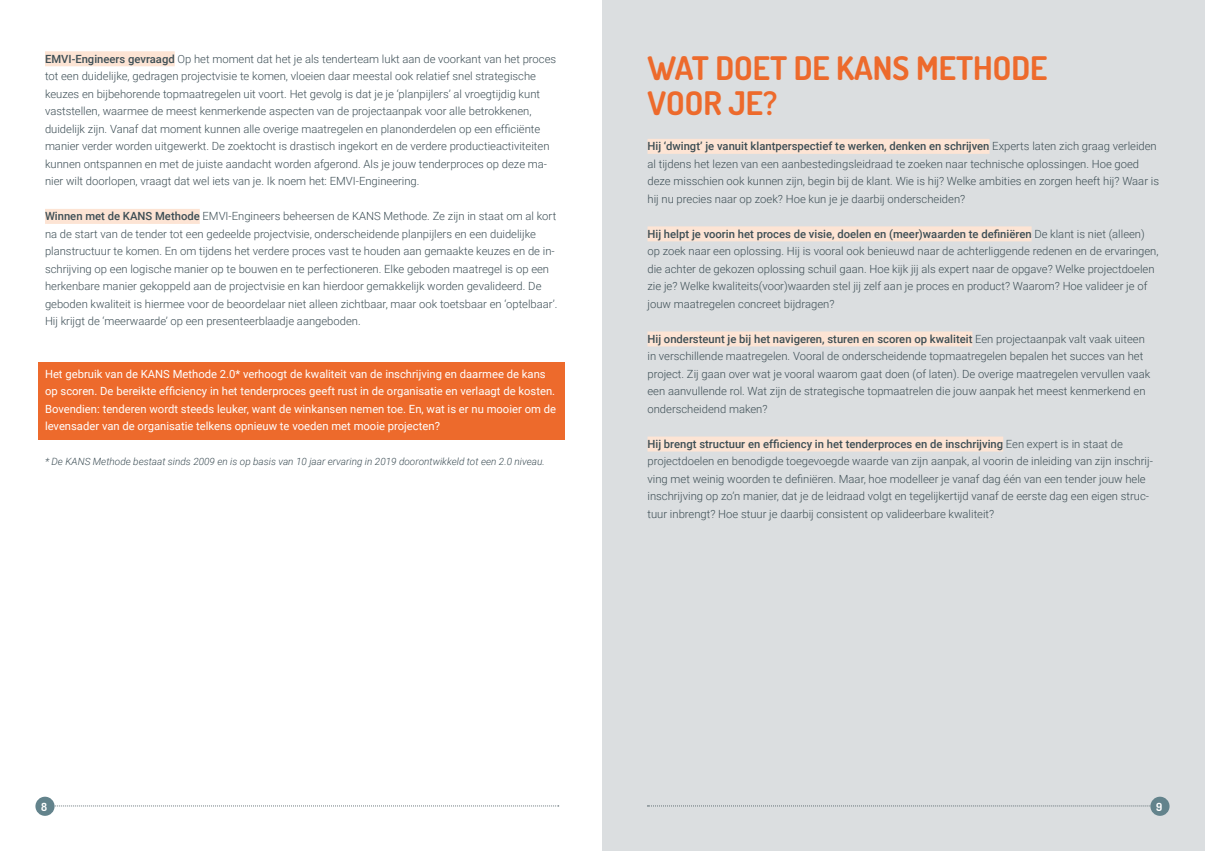
<style>
.page{position:relative;width:1205px;height:851px;background:#fff}
.page>*{position:absolute;margin:0;border:0;box-sizing:border-box;transform-origin:0 0}
.t1{font:700 32.5px/35px "Dosis";color:#ed6a2c}
.t2{font:300 11.25px/17.5px "Roboto";color:#3d4e55}
.t3{font:11.25px/17.5px "Roboto";color:#fff}
.t4{font:700 11.25px "Dosis";color:#fff}
.t5{font:italic 300 10px "Roboto";color:#3d4e55}
.s1{font-weight:500}
</style>
<div class="page">
<div style="left:602px;top:0;width:603px;height:850px;background:#dbdee0"></div>
<svg style="left:647px;top:805px;width:503px;height:1px"></svg>
<div style="left:1150px;top:796px;width:19px;height:19px;background:#63838c;border-radius:50%"></div>
<svg style="left:55px;top:805px;width:504px;height:1px"></svg>
<div style="left:35px;top:796px;width:20px;height:19px;background:#63838c;border-radius:50%"></div>
<div style="left:45px;top:51px;width:130px;height:15px;background:#fde4d4"></div>
<div style="left:45px;top:209px;width:155px;height:15px;background:#fde4d4"></div>
<div style="left:38px;top:362px;width:526px;height:78px;background:#ed6a2c"></div>
<div style="left:647px;top:139px;width:342px;height:15px;background:#fde4d4"></div>
<div style="left:647px;top:226px;width:384px;height:15px;background:#fde4d4"></div>
<div style="left:647px;top:331px;width:325px;height:15px;background:#fde4d4"></div>
<div style="left:647px;top:436px;width:356px;height:15px;background:#fde4d4"></div>
<p class="t2" style="left:45px;top:49px;width:513px"><span class="s1">EMVI-Engineers gevraagd</span> Op het moment dat het je als tenderteam lukt aan de voorkant van het proces tot een duidelijke, gedragen projectvisie te komen, vloeien daar meestal ook relatief snel strategische keuzes en bijbehorende topmaatregelen uit voort. Het gevolg is dat je je ‘planpijlers’ al vroegtijdig kunt vaststellen, waarmee de meest kenmerkende aspecten van de projectaanpak voor alle betrokkenen, duidelijk zijn. Vanaf dat moment kunnen alle overige maatregelen en planonderdelen op een efficiënte manier verder worden uitgewerkt. De zoektocht is drastisch ingekort en de verdere productieactiviteiten kunnen ontspannen en met de juiste aandacht worden afgerond. Als je jouw tenderproces op deze ma&shy;nier wilt doorlopen, vraagt dat wel iets van je. Ik noem het: EMVI-Engineering.</p>
<p class="t2" style="left:45px;top:207px;width:514px"><span class="s1">Winnen met de KANS Methode</span> EMVI-Engineers beheersen de KANS Methode. Ze zijn in staat om al kort na de start van de tender tot een gedeelde projectvisie, onderscheidende planpijlers en een duidelijke planstructuur te komen. En om tijdens het verdere proces vast te houden aan gemaakte keuzes en de in&shy;schrijving op een logische manier op te bouwen en te perfectioneren. Elke geboden maatregel is op een herkenbare manier gekoppeld aan de projectvisie en kan hierdoor gemakkelijk worden gevalideerd. De geboden kwaliteit is hiermee voor de beoordelaar niet alleen zichtbaar, maar ook toetsbaar en ‘optelbaar’.<br>Hij krijgt de ‘meerwaarde’ op een presenteerblaadje aangeboden.</p>
<p class="t3" style="left:45px;top:364px;width:512px">Het gebruik van de KANS Methode 2.0* verhoogt de kwaliteit van de inschrijving en daarmee de kans op scoren. De bereikte efficiency in het tenderproces geeft rust in de organisatie en verlaagt de kosten.<br>Bovendien: tenderen wordt steeds leuker, want de winkansen nemen toe. En, wat is er nu mooier om de levensader van de organisatie telkens opnieuw te voeden met mooie projecten?</p>
<p class="t5" style="left:45px;top:454px;width:501px">* De KANS Methode bestaat sinds 2009 en is op basis van 10 jaar ervaring in 2019 doorontwikkeld tot een 2.0 niveau.</p>
<h1 class="t1" style="left:647px;top:50px;width:401px">WAT DOET DE KANS METHODE<br>VOOR JE?</h1>
<p class="t2" style="left:647px;top:137px;width:513px"><span class="s1">Hij ‘dwingt’ je vanuit klantperspectief te werken, denken en schrijven</span> Experts laten zich graag verleiden al tijdens het lezen van een aanbestedingsleidraad te zoeken naar technische oplossingen. Hoe goed deze misschien ook kunnen zijn, begin bij de klant. Wie is hij? Welke ambities en zorgen heeft hij? Waar is hij nu precies naar op zoek? Hoe kun je je daarbij onderscheiden?</p>
<p class="t2" style="left:647px;top:224px;width:512px"><span class="s1">Hij helpt je voorin het proces de visie, doelen en (meer)waarden te definiëren</span> De klant is niet (alleen) op zoek naar een oplossing. Hij is vooral ook benieuwd naar de achterliggende redenen en de ervaringen, die achter de gekozen oplossing schuil gaan. Hoe kijk jij als expert naar de opgave? Welke projectdoelen zie je? Welke kwaliteits(voor)waarden stel jij zelf aan je proces en product? Waarom? Hoe valideer je of jouw maatregelen concreet bijdragen?</p>
<p class="t2" style="left:647px;top:329px;width:504px"><span class="s1">Hij ondersteunt je bij het navigeren, sturen en scoren op kwaliteit</span> Een projectaanpak valt vaak uiteen in verschillende maatregelen. Vooral de onderscheidende topmaatregelen bepalen het succes van het project. Zij gaan over wat je vooral waarom gaat doen (of laten). De overige maatregelen vervullen vaak een aanvullende rol. Wat zijn de strategische topmaatrelen die jouw aanpak het meest kenmerkend en onderscheidend maken?</p>
<p class="t2" style="left:647px;top:434px;width:507px"><span class="s1">Hij brengt structuur en efficiency in het tenderproces en de inschrijving</span> Een expert is in staat de projectdoelen en benodigde toegevoegde waarde van zijn aanpak, al voorin de inleiding van zijn inschrij&shy;ving met weinig woorden te definiëren. Maar, hoe modelleer je vanaf dag één van een tender jouw hele inschrijving op zo’n manier, dat je de leidraad volgt en tegelijkertijd vanaf de eerste dag een eigen struc&shy;tuur inbrengt? Hoe stuur je daarbij consistent op valideerbare kwaliteit?</p>
<p class="t4" style="left:41px;top:799px;width:7px">8</p>
<p class="t4" style="left:1156px;top:799px;width:8px">9</p>
</div>
